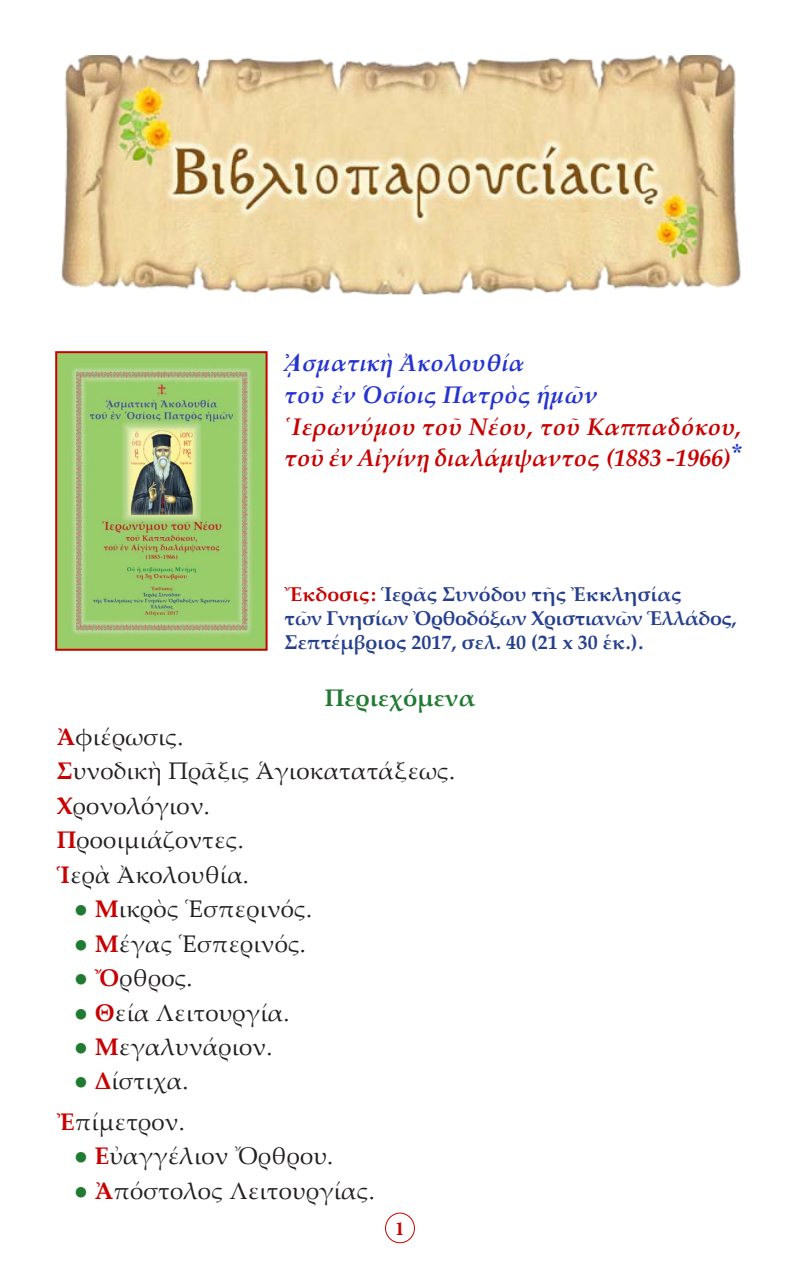
<style>
.page{position:relative;width:800px;height:1270px;background:#fff}
.page>*{position:absolute;margin:0;border:0;box-sizing:border-box;transform-origin:0 0}
.t1{font:24px "Palatino Linotype";letter-spacing:.01em;color:#231f20}
.t2{font:italic 700 24px "Palatino Linotype";color:#c80000}
.t3{font:italic 700 24px "Palatino Linotype";letter-spacing:.01em;color:#2534d0}
.t4{font:700 24px "Palatino Linotype";color:#207a31}
.t5{font:700 20px "Palatino Linotype";color:#253f8e}
.t6{font:700 20px "Palatino Linotype";letter-spacing:-.02em;color:#253f8e}
.t7{font:700 20px "Minion Pro";color:#c80000}
.s1{font-family:"CTOS New Times Bold Italic Test 1";font-weight:400;font-style:normal;font-size:26px}
.s2{font-style:normal}
.s3{color:#c80000}
.s4{font-weight:700;color:#c80000}
.s5{color:#207a31}
</style>
<div class="page">
<div style="left:385px;top:1213px;width:30px;height:30px;border:1px solid #c80000;border-radius:50%"></div>
<img style="left:61px;top:55px;width:680px;height:240px">
<img style="left:58px;top:354px;width:207px;height:294px">
<div style="left:55px;top:351px;width:213px;height:300px;border:2px solid #c80000"></div>
<p class="t3" style="left:285px;top:345px;width:241px"><span class="s1">ᾈ</span>σματικὴ Ἀκολουθία</p>
<p class="t3" style="left:285px;top:377px;width:315px">τοῦ ἐν Ὁσίοις Πατρὸς ἡμῶν</p>
<p class="t2" style="left:285px;top:409px;width:458px"><span class="s2">῾</span>Ιερωνύμου τοῦ Νέου, τοῦ Καππαδόκου,</p>
<p class="t2" style="left:285px;top:441px;width:460px">τοῦ ἐν Αἰγίνῃ διαλάμψαντος (1883 -1966)<sup>*</sup></p>
<p class="t5" style="left:285px;top:580px;width:398px"><span class="s3">Ἔκδοσις:</span> Ἱερᾶς Συνόδου τῆς Ἐκκλησίας</p>
<p class="t6" style="left:285px;top:604px;width:453px">τῶν Γνησίων Ὀρθοδόξων Χριστιανῶν Ἑλλάδος,</p>
<p class="t5" style="left:285px;top:628px;width:360px">Σεπτέμβριος 2017, σελ. 40 (21 x 30 ἑκ.).</p>
<p class="t4" style="left:325px;top:681px;width:152px">Περιεχόμενα</p>
<p class="t1" style="left:57px;top:720px;width:128px"><span class="s4">Ἀ</span>φιέρωσις.</p>
<p class="t1" style="left:57px;top:754px;width:400px"><span class="s4">Σ</span>υνοδικὴ Πρᾶξις Ἁγιοκατατάξεως.</p>
<p class="t1" style="left:57px;top:788px;width:155px"><span class="s4">Χ</span>ρονολόγιον.</p>
<p class="t1" style="left:57px;top:823px;width:189px"><span class="s4">Π</span>ροοιμιάζοντες.</p>
<p class="t1" style="left:57px;top:857px;width:194px"><span class="s4">Ἱ</span>ερὰ Ἀκολουθία.</p>
<p class="t1" style="left:74px;top:892px;width:240px"><span class="s5">●</span> <span class="s4">Μ</span>ικρὸς Ἑσπερινός.</p>
<p class="t1" style="left:74px;top:926px;width:234px"><span class="s5">●</span> <span class="s4">Μ</span>έγας Ἑσπερινός.</p>
<p class="t1" style="left:74px;top:961px;width:120px"><span class="s5">●</span> <span class="s4">Ὄ</span>ρθρος.</p>
<p class="t1" style="left:74px;top:995px;width:217px"><span class="s5">●</span> <span class="s4">Θ</span>εία Λειτουργία.</p>
<p class="t1" style="left:74px;top:1030px;width:200px"><span class="s5">●</span> <span class="s4">Μ</span>εγαλυνάριον.</p>
<p class="t1" style="left:74px;top:1064px;width:116px"><span class="s5">●</span> <span class="s4">Δ</span>ίστιχα.</p>
<p class="t1" style="left:57px;top:1104px;width:130px"><span class="s4">Ἐ</span>πίμετρον.</p>
<p class="t1" style="left:74px;top:1139px;width:261px"><span class="s5">●</span> <span class="s4">Ε</span>ὐαγγέλιον Ὄρθρου.</p>
<p class="t1" style="left:74px;top:1173px;width:302px"><span class="s5">●</span> <span class="s4">Ἀ</span>πόστολος Λειτουργίας.</p>
<p class="t7" style="left:395px;top:1214px;width:11px">1</p>
</div>
